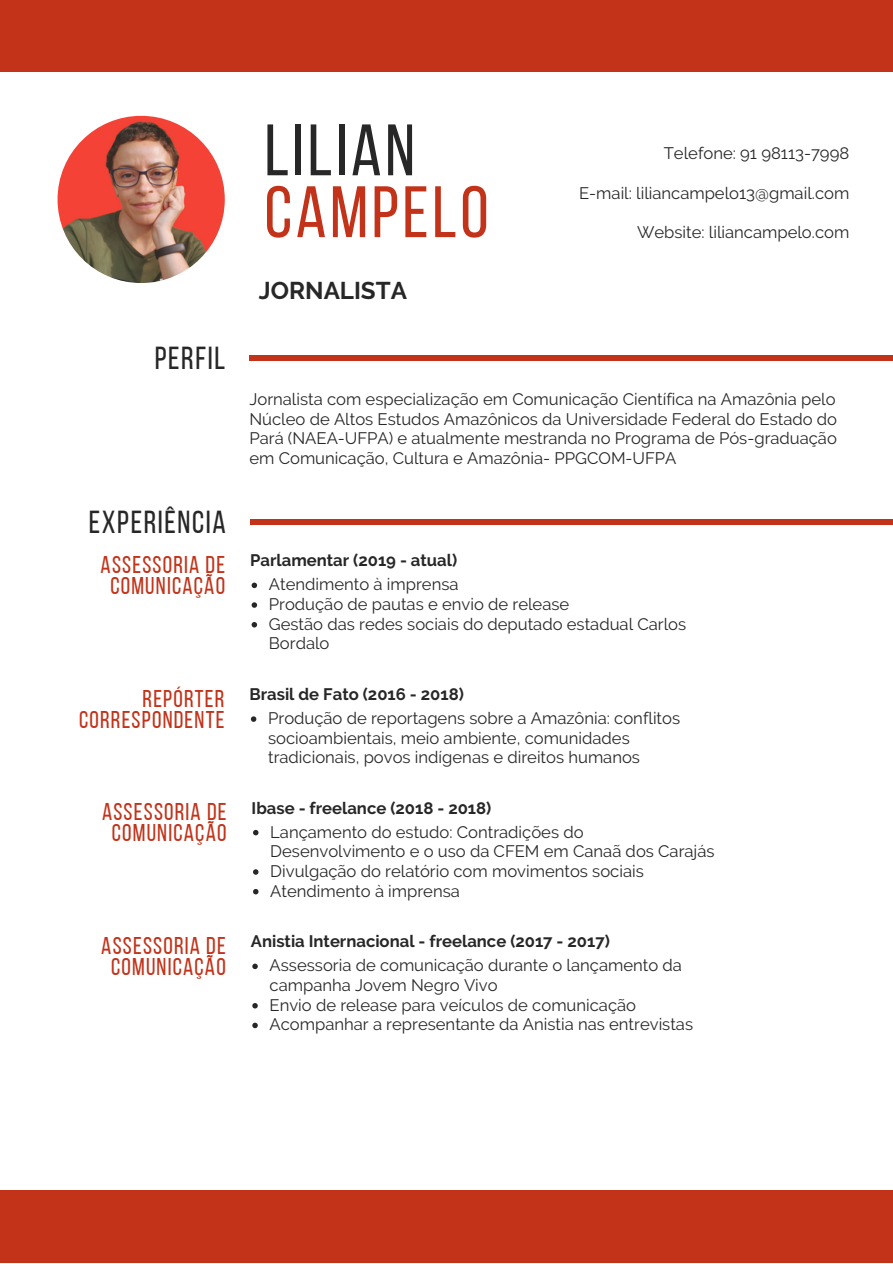
<style>
.page{position:relative;width:893px;height:1264px;background:#fff}
.page>*{position:absolute;margin:0;border:0;box-sizing:border-box;transform-origin:0 0}
.t1{font:72.6px "Bebas Neue";letter-spacing:.05em;color:#c2331a}
.t2{font:72.6px "Bebas Neue";letter-spacing:.05em;color:#272727}
.t3{font:31.8px "Bebas Neue";letter-spacing:.05em;color:#272727}
.t4{font:24.15px/20.7px "Bebas Neue";letter-spacing:.05em;color:#c2331a;text-align:center}
.t5{font:700 24.15px "Raleway";color:#272727}
.t6{font:16.65px/19.6px "Raleway";color:#272727}
.t7{font:700 16.65px "Raleway";color:#272727}
</style>
<div class="page">
<div style="left:249px;top:355px;width:643px;height:5px;background:#c2331a"></div>
<div style="left:250px;top:519px;width:642px;height:5px;background:#c2331a"></div>
<div style="left:0;top:1190px;width:892px;height:72px;background:#c2331a"></div>
<div style="left:0;top:0;width:892px;height:71px;background:#c2331a"></div>
<img style="left:58px;top:116px;width:167px;height:167px;border-radius:50%">
<svg style="left:251px;top:582px;width:6px;height:6px"></svg>
<svg style="left:251px;top:602px;width:6px;height:5px"></svg>
<svg style="left:251px;top:622px;width:6px;height:5px"></svg>
<svg style="left:251px;top:716px;width:5px;height:5px"></svg>
<svg style="left:253px;top:829px;width:5px;height:6px"></svg>
<svg style="left:253px;top:869px;width:5px;height:5px"></svg>
<svg style="left:253px;top:889px;width:5px;height:5px"></svg>
<svg style="left:252px;top:963px;width:6px;height:6px"></svg>
<svg style="left:252px;top:1003px;width:6px;height:5px"></svg>
<svg style="left:252px;top:1022px;width:6px;height:6px"></svg>
<h2 class="t3" style="left:155px;top:345px;width:72px">PERFIL</h2>
<h1 class="t2" style="left:264px;top:121px;width:152px">LILIAN</h1>
<h1 class="t1" style="left:264px;top:183px;width:225px">CAMPELO</h1>
<h3 class="t5" style="left:259px;top:276px;width:150px">JORNALISTA</h3>
<p class="t6" style="left:663px;top:144px;width:187px">Telefone: 91 98113-7998</p>
<p class="t6" style="left:579px;top:183px;width:272px">E-mail: liliancampelo13@gmail.com</p>
<p class="t6" style="left:637px;top:222px;width:214px">Website: liliancampelo.com</p>
<p class="t6" style="left:249px;top:389px;width:589px;text-align:justify">Jornalista com especialização em Comunicação Científica na Amazônia pelo Núcleo de Altos Estudos Amazônicos da Universidade Federal do Estado do Pará (NAEA-UFPA) e atualmente mestranda no Programa de Pós-graduação em Comunicação, Cultura e Amazônia- PPGCOM-UFPA</p>
<h2 class="t3" style="left:89px;top:509px;width:138px">EXPERIÊNCIA</h2>
<h3 class="t4" style="left:101px;top:556px;width:126px">ASSESSORIA DE<br>COMUNICAÇÃO</h3>
<p class="t7" style="left:250px;top:550px;width:208px">Parlamentar (2019 - atual)</p>
<p class="t6" style="left:269px;top:574px;width:419px">Atendimento à imprensa<br>Produção de pautas e envio de release<br>Gestão das redes sociais do deputado estadual Carlos<br>Bordalo</p>
<h3 class="t4" style="left:79px;top:690px;width:147px;text-align:right">REPÓRTER<br>CORRESPONDENTE</h3>
<p class="t7" style="left:249px;top:684px;width:216px">Brasil de Fato (2016 - 2018)</p>
<p class="t6" style="left:268px;top:708px;width:413px">Produção de reportagens sobre a Amazônia: conflitos socioambientais, meio ambiente, comunidades tradicionais, povos indígenas e direitos humanos</p>
<h3 class="t4" style="left:102px;top:804px;width:126px">ASSESSORIA DE<br>COMUNICAÇÃO</h3>
<p class="t7" style="left:251px;top:797px;width:241px">Ibase - freelance (2018 - 2018)</p>
<p class="t6" style="left:270px;top:821px;width:445px">Lançamento do estudo: Contradições do Desenvolvimento e o uso da CFEM em Canaã dos Carajás Divulgação do relatório com movimentos sociais Atendimento à imprensa</p>
<h3 class="t4" style="left:101px;top:937px;width:126px">ASSESSORIA DE<br>COMUNICAÇÃO</h3>
<p class="t7" style="left:251px;top:931px;width:360px">Anistia Internacional - freelance (2017 - 2017)</p>
<p class="t6" style="left:269px;top:955px;width:425px">Assessoria de comunicação durante o lançamento da campanha Jovem Negro Vivo<br>Envio de release para veículos de comunicação Acompanhar a representante da Anistia nas entrevistas</p>
</div>
